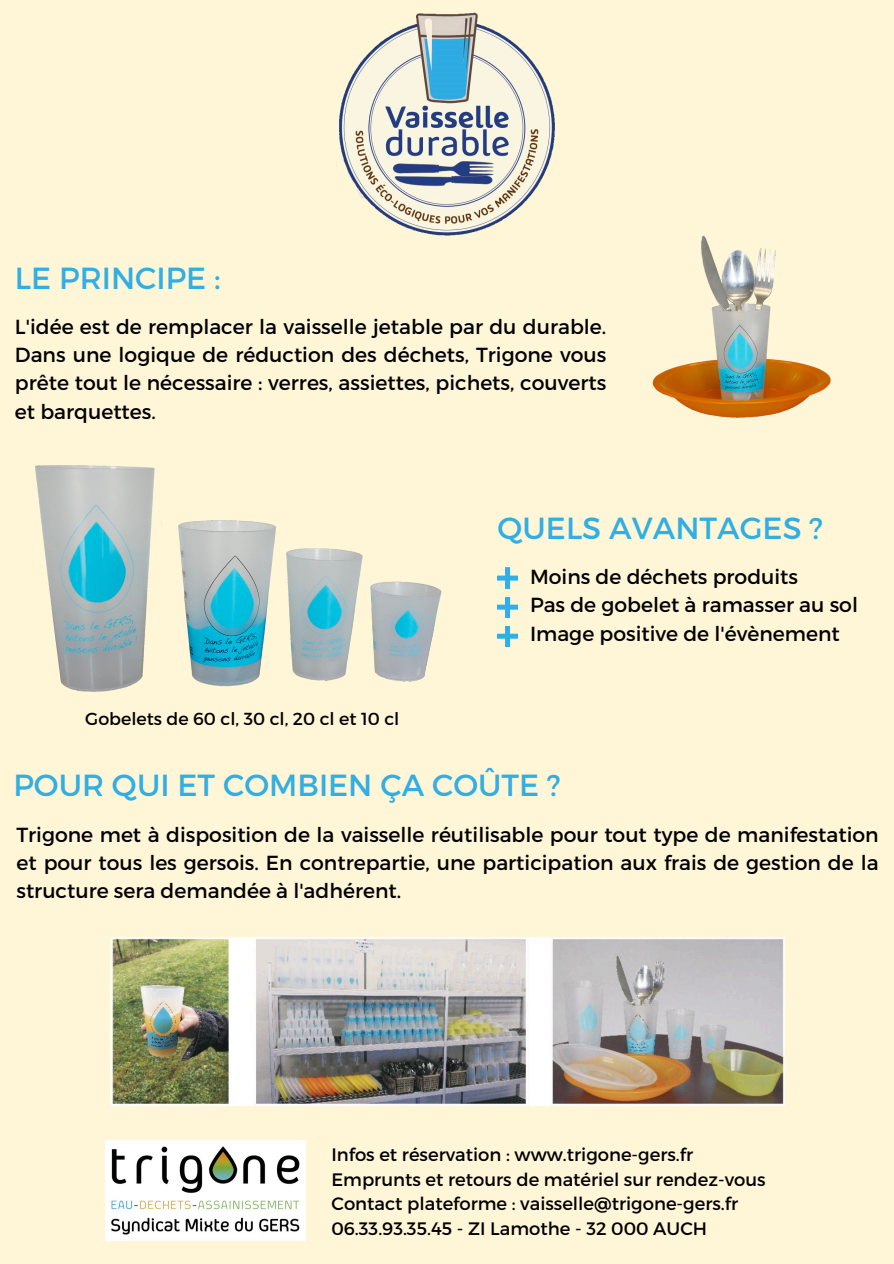
<style>
.page{position:relative;width:894px;height:1264px;background:#fff}
.page>*{position:absolute;margin:0;border:0;box-sizing:border-box;transform-origin:0 0}
.t1{font:30.45px "Montserrat";color:#31aee4}
.t2{font:20.4px/28.2px "Montserrat";color:#000;text-align:justify}
.t3{font:18px "Montserrat";color:#000}
.t4{font:17.4px "Montserrat";color:#000}
</style>
<div class="page">
<div style="left:0;top:0;width:893px;height:1263px;background:#fff6d7"></div>
<img style="left:652px;top:236px;width:179px;height:182px">
<img style="left:35px;top:465px;width:407px;height:227px">
<img style="left:339px;top:12px;width:216px;height:224px">
<img style="left:110px;top:937px;width:674px;height:168px">
<svg style="left:497px;top:568px;width:20px;height:20px"></svg>
<img style="left:106px;top:1140px;width:199px;height:100px">
<svg style="left:497px;top:597px;width:20px;height:20px"></svg>
<svg style="left:497px;top:626px;width:20px;height:20px"></svg>
<p class="t1" style="left:15px;top:258px;width:207px">LE PRINCIPE :</p>
<p class="t2" style="left:15px;top:312px;width:592px">L'idée est de remplacer la vaisselle jetable par du durable.<br>Dans une logique de réduction des déchets, Trigone vous prête tout le nécessaire : verres, assiettes, pichets, couverts et barquettes.</p>
<p class="t1" style="left:497px;top:508px;width:327px">QUELS AVANTAGES ?</p>
<h2 class="t4" style="left:85px;top:707px;width:315px">Gobelets de 60 cl, 30 cl, 20 cl et 10 cl</h2>
<h1 class="t2" style="left:530px;top:562px;width:329px;text-align:left">Moins de déchets produits<br>Pas de gobelet à ramasser au sol<br>Image positive de l'évènement</h1>
<p class="t1" style="left:13px;top:765px;width:548px">POUR QUI ET COMBIEN ÇA COÛTE ?</p>
<p class="t2" style="left:16px;top:819px;width:863px">Trigone met à disposition de la vaisselle réutilisable pour tout type de manifestation et pour tous les gersois. En contrepartie, une participation aux frais de gestion de la structure sera demandée à l'adhérent.</p>
<p class="t3" style="left:331px;top:1142px;width:363px">Infos et réservation : www.trigone-gers.fr</p>
<p class="t3" style="left:331px;top:1167px;width:435px">Emprunts et retours de matériel sur rendez-vous</p>
<p class="t3" style="left:331px;top:1192px;width:408px">Contact plateforme : vaisselle@trigone-gers.fr</p>
<h2 class="t3" style="left:331px;top:1216px;width:377px">06.33.93.35.45 - ZI Lamothe - 32 000 AUCH</h2>
</div>
